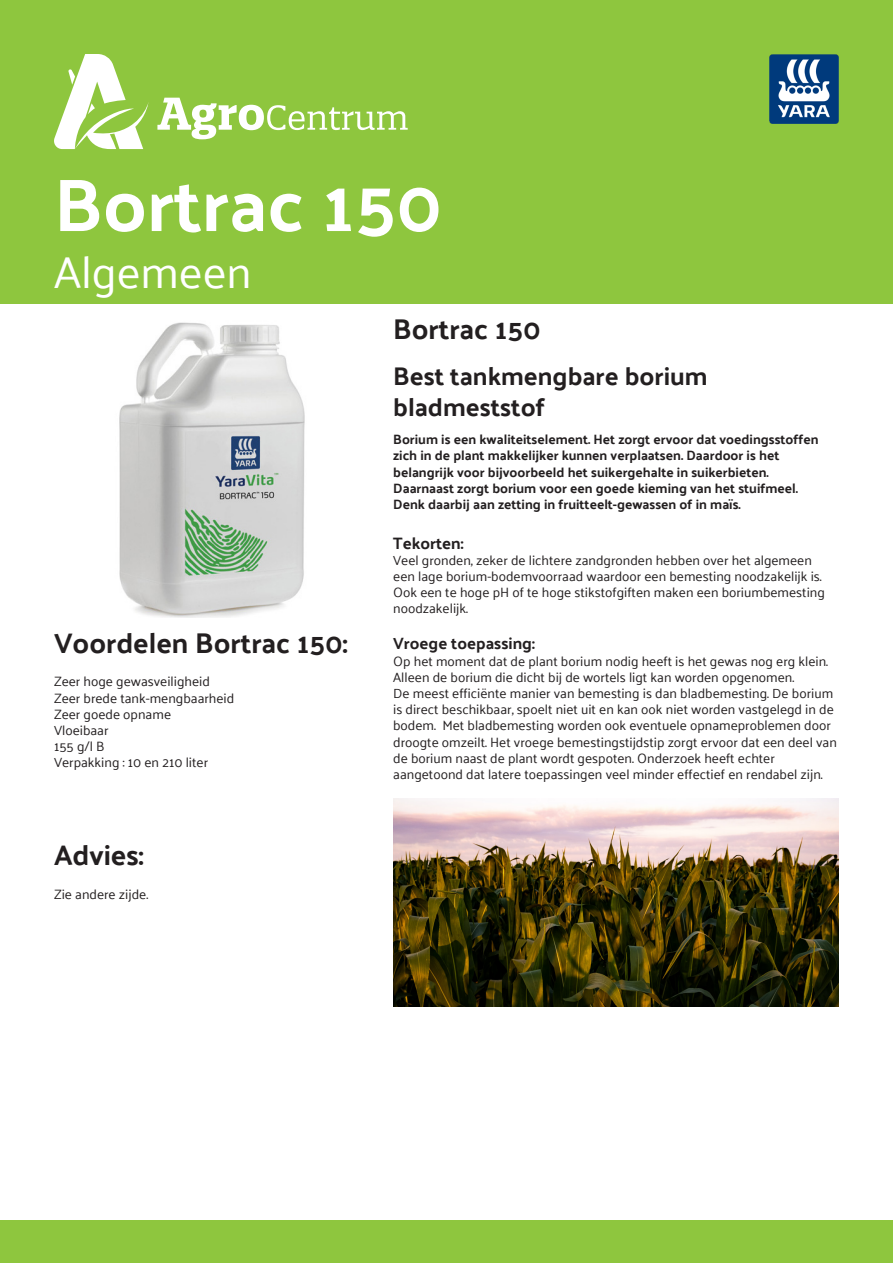
<style>
.page{position:relative;width:893px;height:1263px;background:#fff}
.page>*{position:absolute;margin:0;border:0;box-sizing:border-box;transform-origin:0 0}
.t1{font:700 75px "Palanquin";color:#fff}
.t2{font:45px "Palanquin";color:#fff}
.t3{font:700 28.5px "Palanquin";color:#231f20}
.t4{font:700 25.5px "Palanquin";color:#231f20}
.t5{font:700 16.5px "Palanquin";color:#231f20}
.t6{font:13.5px/16.2px "Palanquin";color:#231f20}
.t7{font:700 13.5px/16.2px "Palanquin";color:#231f20}
</style>
<div class="page">
<div style="left:0;top:0;width:893px;height:303px;background:#8ec63e"></div>
<svg style="left:54px;top:54px;width:95px;height:95px"></svg>
<svg style="left:157px;top:98px;width:251px;height:41px"></svg>
<div style="left:0;top:1220px;width:893px;height:43px;background:#8ec63e"></div>
<img style="left:119px;top:322px;width:186px;height:295px">
<img style="left:393px;top:798px;width:446px;height:208px">
<img style="left:769px;top:54px;width:70px;height:70px">
<p class="t1" style="left:54px;top:161px;width:390px">Bortrac 150</p>
<p class="t2" style="left:54px;top:246px;width:199px">Algemeen</p>
<p class="t3" style="left:54px;top:626px;width:295px">Voordelen Bortrac 150:</p>
<p class="t6" style="left:54px;top:674px;width:182px">Zeer hoge gewasveiligheid<br>Zeer brede tank-mengbaarheid<br>Zeer goede opname<br>Vloeibaar<br>155 g/l B<br>Verpakking : 10 en 210 liter</p>
<p class="t3" style="left:54px;top:839px;width:91px">Advies:</p>
<p class="t6" style="left:54px;top:886px;width:96px">Zie andere zijde.</p>
<p class="t3" style="left:393px;top:312px;width:149px">Bortrac 150</p>
<p class="t4" style="left:393px;top:362px;width:316px">Best tankmengbare borium</p>
<p class="t4" style="left:393px;top:392px;width:154px">bladmeststof</p>
<p class="t7" style="left:393px;top:431px;width:427px">Borium is een kwaliteitselement. Het zorgt ervoor dat voedingsstoffen zich in de plant makkelijker kunnen verplaatsen. Daardoor is het</p>
<p class="t7" style="left:393px;top:464px;width:377px">belangrijk voor bijvoorbeeld het suikergehalte in suikerbieten.</p>
<p class="t7" style="left:393px;top:480px;width:406px">Daarnaast zorgt borium voor een goede kieming van het stuifmeel.</p>
<p class="t7" style="left:393px;top:496px;width:349px">Denk daarbij aan zetting in fruitteelt-gewassen of in maïs.</p>
<p class="t5" style="left:393px;top:533px;width:72px">Tekorten:</p>
<p class="t6" style="left:393px;top:552px;width:433px">Veel gronden, zeker de lichtere zandgronden hebben over het algemeen een lage borium-bodemvoorraad waardoor een bemesting noodzakelijk is.<br>Ook een te hoge pH of te hoge stikstofgiften maken een boriumbemesting noodzakelijk.</p>
<p class="t5" style="left:393px;top:634px;width:143px">Vroege toepassing:</p>
<p class="t6" style="left:393px;top:653px;width:436px">Op het moment dat de plant borium nodig heeft is het gewas nog erg klein.<br>Alleen de borium die dicht bij de wortels ligt kan worden opgenomen.</p>
<p class="t6" style="left:393px;top:685px;width:445px">De meest efficiënte manier van bemesting is dan bladbemesting. De borium is direct beschikbaar, spoelt niet uit en kan ook niet worden vastgelegd in de bodem. Met bladbemesting worden ook eventuele opnameproblemen door droogte omzeilt. Het vroege bemestingstijdstip zorgt ervoor dat een deel van de borium naast de plant wordt gespoten. Onderzoek heeft echter</p>
<p class="t6" style="left:393px;top:766px;width:431px">aangetoond dat latere toepassingen veel minder effectief en rendabel zijn.</p>
</div>
